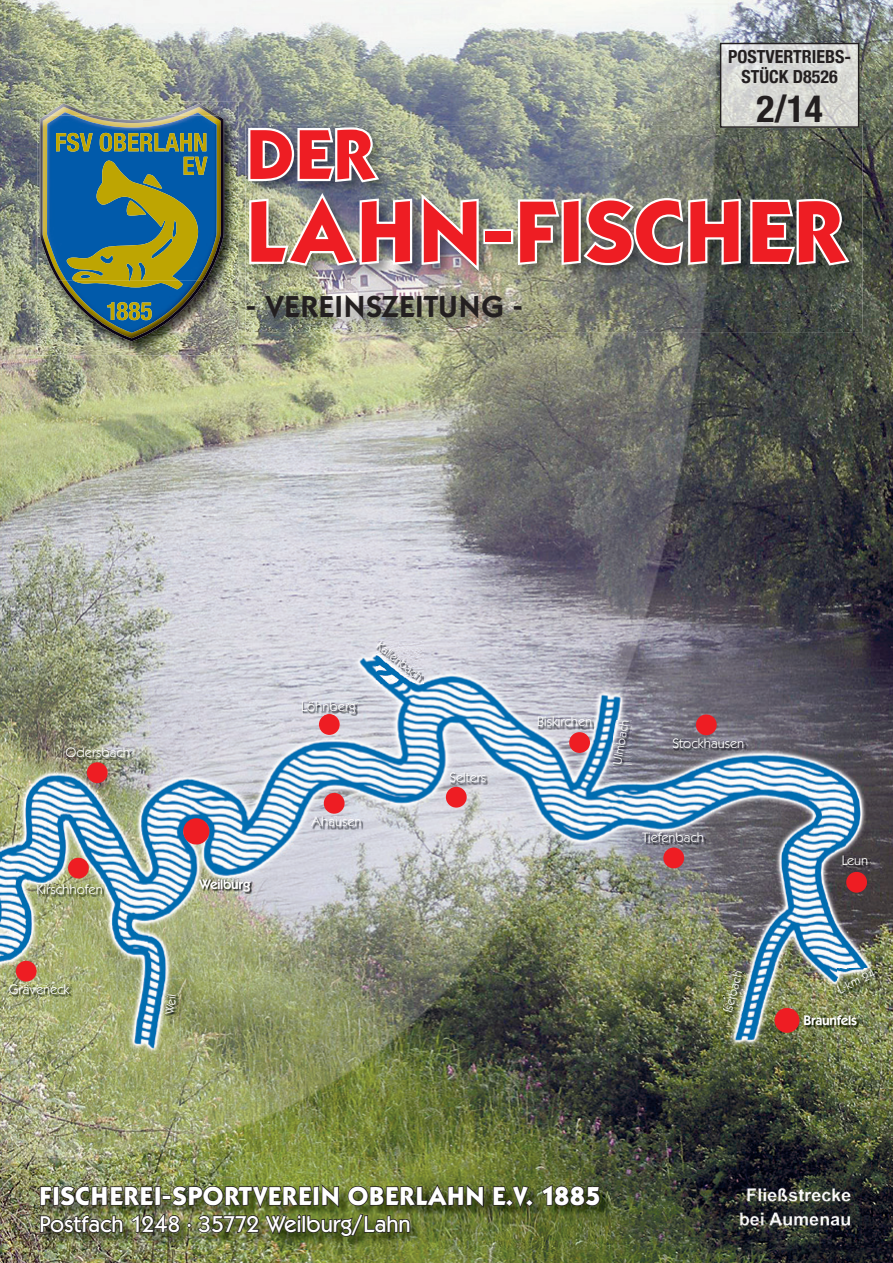
<style>
.page{position:relative;width:893px;height:1263px;background:#fff}
.page>*{position:absolute;margin:0;border:0;box-sizing:border-box;transform-origin:0 0}
.t1{font:700 85.5px "Kabel ITCBQ";letter-spacing:.03em;color:#ee1d23}
.t2{font:700 69.45px "Kabel ITCBQ";color:#ee1d23}
.t3{font:700 condensed 37.5px "Helvetica Neue";color:#231f20}
.t4{font:600 29.85px "Kabel ITCBQ";letter-spacing:.04em;color:#231f20}
.t5{font:700 25.5px "Kabel ITCBQ";letter-spacing:.03em;color:#fff}
.t6{font:500 22.5px "Kabel ITCBQ";color:#fff}
.t7{font:700 condensed 18px/19.5px "Helvetica Neue";color:#231f20;text-align:center}
.t8{font:13.5px "Kabel ITCBQ";color:#fff}
.t9{font:600 13.5px "Kabel ITCBQ";color:#fff}
.t10{font:12px "Kabel ITCBQ";color:#fff}
</style>
<div class="page">
<img style="left:0;top:0;width:893px;height:1263px">
<img style="left:246px;top:125px;width:617px;height:207px">
<img style="left:246px;top:125px;width:235px;height:151px">
<div style="left:483px;top:229px;width:30px;height:15px;border:4px solid #fff"></div>
<svg style="left:516px;top:196px;width:337px;height:73px"></svg>
<img style="left:41px;top:1186px;width:570px;height:61px">
<svg style="left:492px;top:1185px;width:43px;height:26px"></svg>
<svg style="left:541px;top:1183px;width:60px;height:24px"></svg>
<img style="left:39px;top:1182px;width:446px;height:57px">
<div style="left:16px;top:961px;width:21px;height:20px;background:#ee1d23;border-radius:50%"></div>
<div style="left:68px;top:858px;width:21px;height:20px;background:#ee1d23;border-radius:50%"></div>
<div style="left:87px;top:762px;width:21px;height:21px;background:#ee1d23;border-radius:50%"></div>
<div style="left:183px;top:818px;width:26px;height:26px;background:#ee1d23;border-radius:50%"></div>
<div style="left:324px;top:793px;width:21px;height:21px;background:#ee1d23;border-radius:50%"></div>
<div style="left:446px;top:787px;width:21px;height:21px;background:#ee1d23;border-radius:50%"></div>
<div style="left:319px;top:714px;width:21px;height:21px;background:#ee1d23;border-radius:50%"></div>
<div style="left:569px;top:732px;width:21px;height:21px;background:#ee1d23;border-radius:50%"></div>
<div style="left:696px;top:714px;width:21px;height:21px;background:#ee1d23;border-radius:50%"></div>
<div style="left:663px;top:847px;width:21px;height:21px;background:#ee1d23;border-radius:50%"></div>
<div style="left:846px;top:872px;width:21px;height:21px;background:#ee1d23;border-radius:50%"></div>
<div style="left:774px;top:1008px;width:25px;height:25px;background:#ee1d23;border-radius:50%"></div>
<img style="left:804px;top:1015px;width:55px;height:13px">
<img style="left:199px;top:878px;width:55px;height:16px">
<img style="left:643px;top:833px;width:63px;height:13px">
<img style="left:673px;top:739px;width:73px;height:12px">
<img style="left:538px;top:717px;width:56px;height:12px">
<img style="left:450px;top:773px;width:38px;height:12px">
<img style="left:312px;top:817px;width:51px;height:13px">
<img style="left:302px;top:701px;width:56px;height:15px">
<svg style="left:323px;top:714px;width:12px;height:2px"></svg>
<img style="left:66px;top:748px;width:66px;height:12px">
<img style="left:38px;top:884px;width:66px;height:13px">
<img style="left:10px;top:985px;width:62px;height:12px">
<img style="left:837px;top:969px;width:41px;height:26px">
<img style="left:613px;top:721px;width:18px;height:45px">
<img style="left:376px;top:642px;width:48px;height:41px">
<img style="left:165px;top:994px;width:14px;height:22px">
<img style="left:723px;top:46px;width:133px;height:79px">
<div style="left:720px;top:43px;width:139px;height:85px;border:2px solid #231f20"></div>
<img style="left:843px;top:856px;width:27px;height:12px">
<img style="left:724px;top:972px;width:21px;height:43px">
<img style="left:37px;top:102px;width:201px;height:253px">
<img style="left:40px;top:103px;width:178px;height:136px">
<img style="left:58px;top:280px;width:148px;height:61px">
<img style="left:41px;top:116px;width:183px;height:164px">
<img style="left:60px;top:112px;width:143px;height:4px">
<img style="left:66px;top:280px;width:132px;height:53px">
<img style="left:47px;top:116px;width:170px;height:164px">
<img style="left:56px;top:133px;width:37px;height:19px">
<img style="left:100px;top:133px;width:12px;height:19px">
<img style="left:114px;top:133px;width:12px;height:18px">
<img style="left:128px;top:133px;width:64px;height:18px">
<img style="left:194px;top:133px;width:12px;height:18px">
<img style="left:184px;top:157px;width:24px;height:18px">
<img style="left:107px;top:302px;width:7px;height:18px">
<img style="left:117px;top:302px;width:35px;height:18px">
<img style="left:143px;top:174px;width:19px;height:15px">
<img style="left:127px;top:201px;width:19px;height:15px">
<img style="left:73px;top:280px;width:110px;height:9px">
<h3 class="t7" style="left:728px;top:46px;width:124px">POSTVERTRIEBS-<br>STÜCK D8526</h3>
<h3 class="t3" style="left:756px;top:77px;width:68px">2/14</h3>
<h2 class="t2" style="left:247px;top:115px;width:130px">DER</h2>
<h1 class="t1" style="left:247px;top:183px;width:601px">LAHN-FISCHER</h1>
<h3 class="t4" style="left:247px;top:290px;width:277px">- VEREINSZEITUNG -</h3>
<p class="t8" style="left:66px;top:745px;width:66px">Odersbach</p>
<p class="t8" style="left:37px;top:881px;width:68px">Kirschhofen</p>
<p class="t8" style="left:9px;top:982px;width:62px">Gräveneck</p>
<p class="t9" style="left:199px;top:876px;width:53px">Weilburg</p>
<p class="t10" style="left:163px;top:1013px;width:22px;rotate:-82deg">Weil</p>
<p class="t8" style="left:301px;top:698px;width:56px">Löhnberg</p>
<p class="t10" style="left:382px;top:639px;width:56px;rotate:38deg">Kallenbach</p>
<p class="t8" style="left:311px;top:814px;width:52px">Ahausen</p>
<p class="t8" style="left:449px;top:770px;width:38px">Selters</p>
<p class="t8" style="left:537px;top:714px;width:57px">Biskirchen</p>
<p class="t10" style="left:610px;top:763px;width:47px;rotate:-80deg">Ulmbach</p>
<p class="t8" style="left:672px;top:736px;width:73px">Stockhausen</p>
<p class="t8" style="left:642px;top:830px;width:64px">Tiefenbach</p>
<p class="t10" style="left:721px;top:1010px;width:44px;rotate:-75deg">Iserbach</p>
<p class="t8" style="left:842px;top:853px;width:28px">Leun</p>
<p class="t10" style="left:835px;top:984px;width:42px;rotate:-26deg">L-km 24</p>
<p class="t9" style="left:803px;top:1012px;width:55px">Braunfels</p>
<h3 class="t5" style="left:39px;top:1181px;width:563px">FISCHEREI-SPORTVEREIN OBERLAHN E.V. 1885</h3>
<h3 class="t6" style="left:39px;top:1211px;width:373px">Postfach 1248 · 35772 Weilburg/Lahn</h3>
</div>
